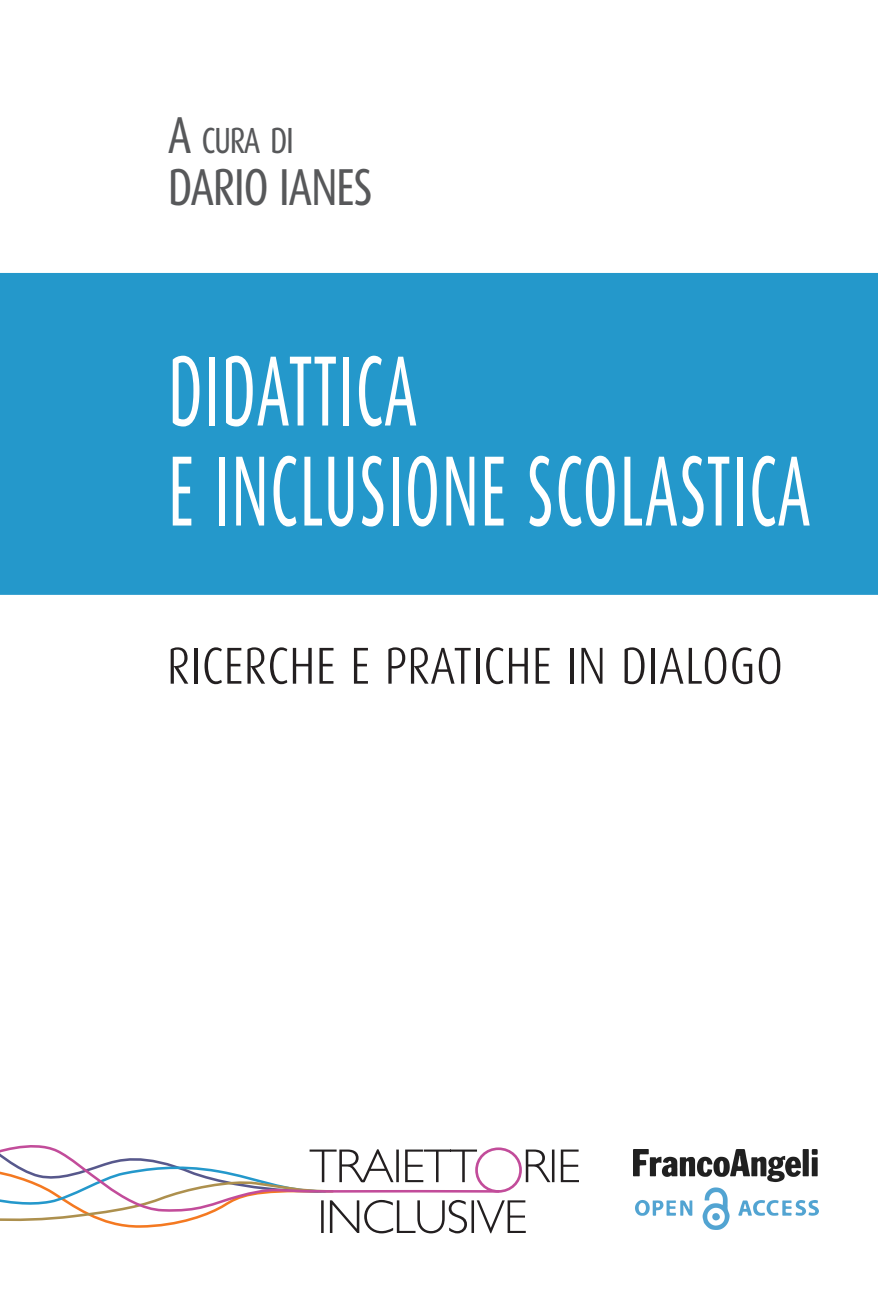
<style>
.page{position:relative;width:878px;height:1306px;background:#fff}
.page>*{position:absolute;margin:0;border:0;box-sizing:border-box;transform-origin:0 0}
.t1{font:100px/100px "Dax Condensed";letter-spacing:.02em;color:#fff;scale:.67 1}
.t2{font:300 52px "Dax Condensed";color:#231f20}
.t3{font:52px "Dax Condensed";letter-spacing:-.03em;color:#57585a;scale:.92 1}
.t4{font:36.4px "Dax Condensed";letter-spacing:-.045em;color:#57585a;scale:.92 1}
.s1{font-size:52px}
</style>
<div class="page">
<div style="left:0;top:273px;width:877px;height:322px;background:#2498cb"></div>
<svg style="left:0;top:1145px;width:579px;height:88px"></svg>
<img style="left:633px;top:1149px;width:185px;height:34px">
<img style="left:635px;top:1187px;width:183px;height:42px">
<p class="t4" style="left:168px;top:121px;width:139px"><span class="s1">A</span> CURA DI</p>
<p class="t3" style="left:168px;top:159px;width:224px">DARIO IANES</p>
<p class="t1" style="left:168px;top:342px;width:960px">DIDATTICA<br>E INCLUSIONE SCOLASTICA</p>
<p class="t2" style="left:167px;top:637px;width:618px">RICERCHE E PRATICHE IN DIALOGO</p>
</div>
